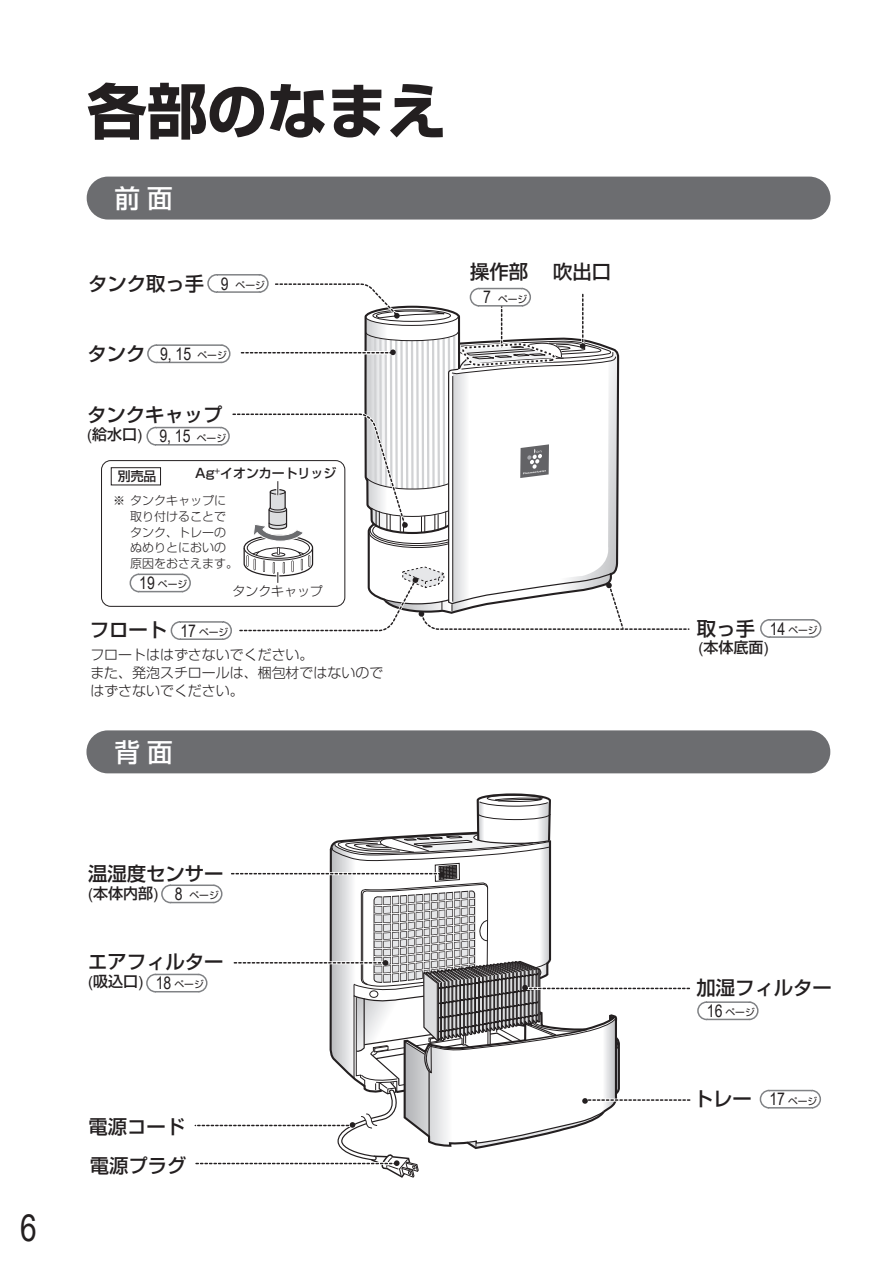
<style>
.page{position:relative;width:893px;height:1263px;background:#fff}
.page>*{position:absolute;margin:0;border:0;box-sizing:border-box;transform-origin:0 0}
.t1{font:700 60px "Shin Go Pro";color:#231f20}
.t2{font:37.5px "Arial";color:#231f20;scale:.8 1}
.t3{font:500 25.65px "Shin Go Pro";color:#fff}
.t4{font:500 19.35px/39px "Shin Go Pro";color:#231f20}
.t5{font:17.55px "Arial";color:#231f20;scale:.8 1}
.t6{font:500 15px "Shin Go Pro";color:#231f20}
.t7{font:300 13.95px/18px "Shin Go Pro";color:#231f20}
.t8{font:500 12.9px "Shin Go Pro";color:#231f20}
.t9{font:300 12.9px "Shin Go Pro";color:#231f20}
.t10{font:300 12px/15.8px "Shin Go Pro";color:#231f20}
.t11{font:9.75px "Shin Go Pro";color:#231f20}
.s1{font-family:"Arial";font-size:17.55px}
.s2{font-family:"Shin Go Pro";font-size:9.75px}
.s3{font-family:"Arial";font-weight:400}
</style>
<div class="page">
<div style="left:87px;top:177px;width:743px;height:43px;background:#6c6d70;border-radius:21px"></div>
<div style="left:86px;top:730px;width:744px;height:43px;background:#6c6d70;border-radius:21px"></div>
<svg style="left:760px;top:619px;width:62px;height:19px"></svg>
<svg style="left:146px;top:793px;width:675px;height:385px"></svg>
<div style="left:111px;top:467px;width:50px;height:18px;border:1px solid #231f20"></div>
<svg style="left:129px;top:274px;width:561px;height:366px"></svg>
<h2 class="t2" style="left:20px;top:1202px;width:22px">6</h2>
<h1 class="t1" style="left:87px;top:64px;width:362px">各部のなまえ</h1>
<h3 class="t3" style="left:114px;top:177px;width:60px">前面</h3>
<p class="t4" style="left:88px;top:262px;width:118px">タンク取っ手</p>
<p class="t11" style="left:221px;top:277px;width:46px"><span class="s1">9</span> ページ</p>
<p class="t4" style="left:87px;top:332px;width:60px">タンク</p>
<p class="t5" style="left:160px;top:342px;width:85px">9, 15 <span class="s2">ページ</span></p>
<p class="t4" style="left:87px;top:393px;width:137px">タンクキャップ</p>
<p class="t6" style="left:87px;top:422px;width:56px"><span class="s3">(</span>給水口<span class="s3">)</span></p>
<p class="t5" style="left:159px;top:424px;width:85px">9, 15 <span class="s2">ページ</span></p>
<p class="t8" style="left:118px;top:466px;width:40px">別売品</p>
<p class="t8" style="left:195px;top:463px;width:143px">Ag<sup>+</sup>イオンカートリッジ</p>
<p class="t10" style="left:130px;top:491px;width:109px;text-indent:-17px">※ タンクキャップに取り付けることでタンク、トレーのぬめりとにおいの原因をおさえます。</p>
<p class="t11" style="left:139px;top:577px;width:49px"><span class="s1">19</span> ページ</p>
<p class="t9" style="left:233px;top:581px;width:92px">タンクキャップ</p>
<p class="t4" style="left:90px;top:608px;width:79px">フロート</p>
<p class="t11" style="left:180px;top:624px;width:49px"><span class="s1">17</span> ページ</p>
<p class="t7" style="left:90px;top:644px;width:294px">フロートははずさないでください。<br>また、発泡スチロールは、梱包材ではないのではずさないでください。</p>
<h3 class="t3" style="left:114px;top:731px;width:60px">背面</h3>
<p class="t4" style="left:470px;top:250px;width:60px">操作部</p>
<p class="t11" style="left:483px;top:291px;width:46px"><span class="s1">7</span> ページ</p>
<p class="t4" style="left:553px;top:250px;width:60px">吹出口</p>
<p class="t4" style="left:88px;top:851px;width:137px">温湿度センサー</p>
<p class="t6" style="left:88px;top:880px;width:71px"><span class="s3">(</span>本体内部<span class="s3">)</span></p>
<p class="t11" style="left:175px;top:887px;width:46px"><span class="s1">8</span> ページ</p>
<p class="t4" style="left:88px;top:940px;width:137px">エアフィルター</p>
<p class="t6" style="left:88px;top:969px;width:56px"><span class="s3">(</span>吸込口<span class="s3">)</span></p>
<p class="t11" style="left:156px;top:977px;width:49px"><span class="s1">18</span> ページ</p>
<p class="t4" style="left:88px;top:1105px;width:100px">電源コード電源プラグ</p>
<p class="t4" style="left:697px;top:607px;width:60px">取っ手</p>
<p class="t11" style="left:770px;top:622px;width:49px"><span class="s1">14</span> ページ</p>
<p class="t6" style="left:699px;top:635px;width:71px"><span class="s3">(</span>本体底面<span class="s3">)</span></p>
<p class="t4" style="left:696px;top:966px;width:137px">加湿フィルター</p>
<p class="t11" style="left:707px;top:1004px;width:49px"><span class="s1">16</span> ページ</p>
<p class="t4" style="left:694px;top:1077px;width:60px">トレー</p>
<p class="t11" style="left:769px;top:1093px;width:49px"><span class="s1">17</span> ページ</p>
</div>
